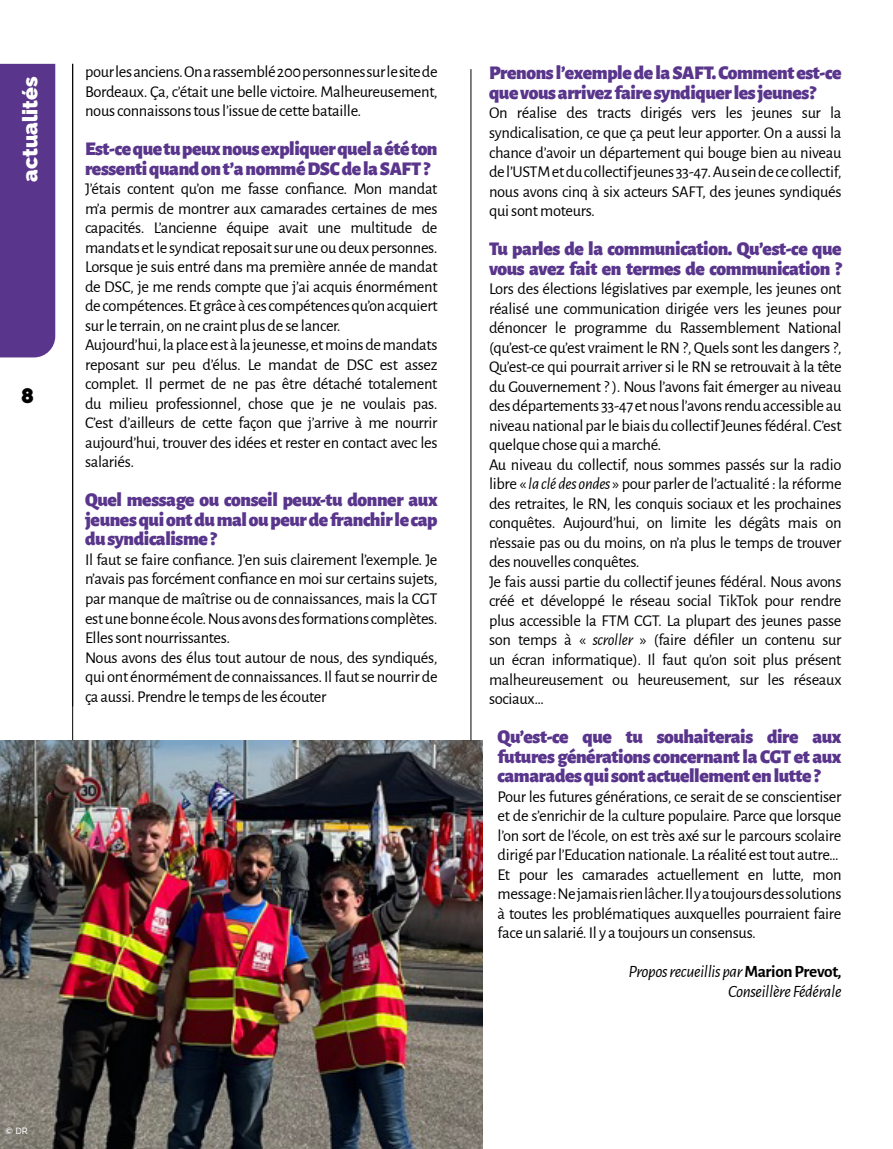
<style>
.page{position:relative;width:893px;height:1149px;background:#fff}
.page>*{position:absolute;margin:0;border:0;box-sizing:border-box;transform-origin:0 0}
.t1{font:900 21px "Raleway";color:#fff}
.t2{font:900 21px "Raleway";color:#000}
.t3{font:900 19.5px/19.5px "Alegreya Sans";letter-spacing:-.02em;color:#59358c}
.t4{font:italic 17.25px/19.5px "Alegreya Sans";letter-spacing:-.02em;color:#000;text-align:right}
.t5{font:16.5px/19.5px "Alegreya Sans";letter-spacing:-.02em;color:#000}
.t6{font:500 9px "Raleway";color:#fff}
.s1{font-style:italic}
.s2{font-weight:700;font-style:normal}
</style>
<div class="page">
<div style="left:0;top:64px;width:55px;height:293px;background:#59358c"></div>
<hr style="left:72px;top:64px;width:1px;height:1025px;background:#000">
<img style="left:0;top:740px;width:483px;height:408px">
<hr style="left:471px;top:69px;width:1px;height:671px;background:#000">
<p class="t1" style="left:18px;top:182px;width:107px;rotate:-90deg">actualités</p>
<p class="t2" style="left:21px;top:383px;width:14px">8</p>
<p class="t5" style="left:85px;top:61px;width:354px;text-align:justify">pour les anciens. On a rassemblé 200 personnes sur le site de Bordeaux. Ça, c’était une belle victoire. Malheureusement, nous connaissons tous l’issue de cette bataille.</p>
<p class="t3" style="left:85px;top:137px;width:354px">Est-ce que tu peux nous expliquer quel a été ton ressenti quand on t’a nommé DSC de la SAFT ?</p>
<p class="t5" style="left:85px;top:178px;width:354px">J’étais content qu’on me fasse confiance. Mon mandat m’a permis de montrer aux camarades certaines de mes capacités. L’ancienne équipe avait une multitude de mandats et le syndicat reposait sur une ou deux personnes.<br>Lorsque je suis entré dans ma première année de mandat de DSC, je me rends compte que j’ai acquis énormément de compétences. Et grâce à ces compétences qu’on acquiert sur le terrain, on ne craint plus de se lancer.<br>Aujourd’hui, la place est à la jeunesse, et moins de mandats reposant sur peu d’élus. Le mandat de DSC est assez complet. Il permet de ne pas être détaché totalement du milieu professionnel, chose que je ne voulais pas.<br>C’est d’ailleurs de cette façon que j’arrive à me nourrir aujourd’hui, trouver des idées et rester en contact avec les salariés.</p>
<p class="t3" style="left:85px;top:488px;width:354px;text-align:justify">Quel message ou conseil peux-tu donner aux jeunes qui ont du mal ou peur de franchir le cap du syndicalisme ?</p>
<p class="t5" style="left:85px;top:549px;width:354px">Il faut se faire confiance. J’en suis clairement l’exemple. Je n’avais pas forcément confiance en moi sur certains sujets, par manque de maîtrise ou de connaissances, mais la CGT est une bonne école. Nous avons des formations complètes.<br>Elles sont nourrissantes.<br>Nous avons des élus tout autour de nous, des syndiqués, qui ont énormément de connaissances. Il faut se nourrir de ça aussi. Prendre le temps de les écouter</p>
<p class="t3" style="left:489px;top:62px;width:354px">Prenons l’exemple de la SAFT. Comment est-ce que vous arrivez faire syndiquer les jeunes?</p>
<p class="t5" style="left:489px;top:102px;width:354px;text-align:justify">On réalise des tracts dirigés vers les jeunes sur la syndicalisation, ce que ça peut leur apporter. On a aussi la chance d’avoir un département qui bouge bien au niveau de l’USTM et du collectif jeunes 33-47. Au sein de ce collectif, nous avons cinq à six acteurs SAFT, des jeunes syndiqués qui sont moteurs.</p>
<p class="t3" style="left:489px;top:237px;width:354px">Tu parles de la communication. Qu’est-ce que vous avez fait en termes de communication ?</p>
<p class="t5" style="left:489px;top:278px;width:354px">Lors des élections législatives par exemple, les jeunes ont réalisé une communication dirigée vers les jeunes pour dénoncer le programme du Rassemblement National (qu’est-ce qu’est vraiment le RN ?, Quels sont les dangers ?, Qu’est-ce qui pourrait arriver si le RN se retrouvait à la tête du Gouvernement ? ). Nous l’avons fait émerger au niveau des départements 33-47 et nous l’avons rendu accessible au niveau national par le biais du collectif Jeunes fédéral. C’est quelque chose qui a marché.<br>Au niveau du collectif, nous sommes passés sur la radio libre « <span class="s1">la clé des ondes</span> » pour parler de l’actualité : la réforme des retraites, le RN, les conquis sociaux et les prochaines conquêtes. Aujourd’hui, on limite les dégâts mais on n’essaie pas ou du moins, on n’a plus le temps de trouver des nouvelles conquêtes.<br>Je fais aussi partie du collectif jeunes fédéral. Nous avons créé et développé le réseau social TikTok pour rendre plus accessible la FTM CGT. La plupart des jeunes passe son temps à « <span class="s1">scroller</span> » (faire défiler un contenu sur un écran informatique). Il faut qu’on soit plus présent malheureusement ou heureusement, sur les réseaux sociaux…</p>
<p class="t3" style="left:498px;top:725px;width:345px;text-align:justify">Qu’est-ce que tu souhaiterais dire aux futures générations concernant la CGT et aux camarades qui sont actuellement en lutte ?</p>
<p class="t5" style="left:498px;top:785px;width:345px">Pour les futures générations, ce serait de se conscientiser et de s’enrichir de la culture populaire. Parce que lorsque l’on sort de l’école, on est très axé sur le parcours scolaire dirigé par l’Education nationale. La réalité est tout autre… Et pour les camarades actuellement en lutte, mon message : Ne jamais rien lâcher. Il y a toujours des solutions à toutes les problématiques auxquelles pourraient faire face un salarié. Il y a toujours un consensus.</p>
<p class="t4" style="left:628px;top:960px;width:215px">Propos recueillis par<span class="s2">Marion Prevot,<br></span>Conseillère Fédérale</p>
<p class="t6" style="left:6px;top:1125px;width:24px">© DR</p>
</div>
